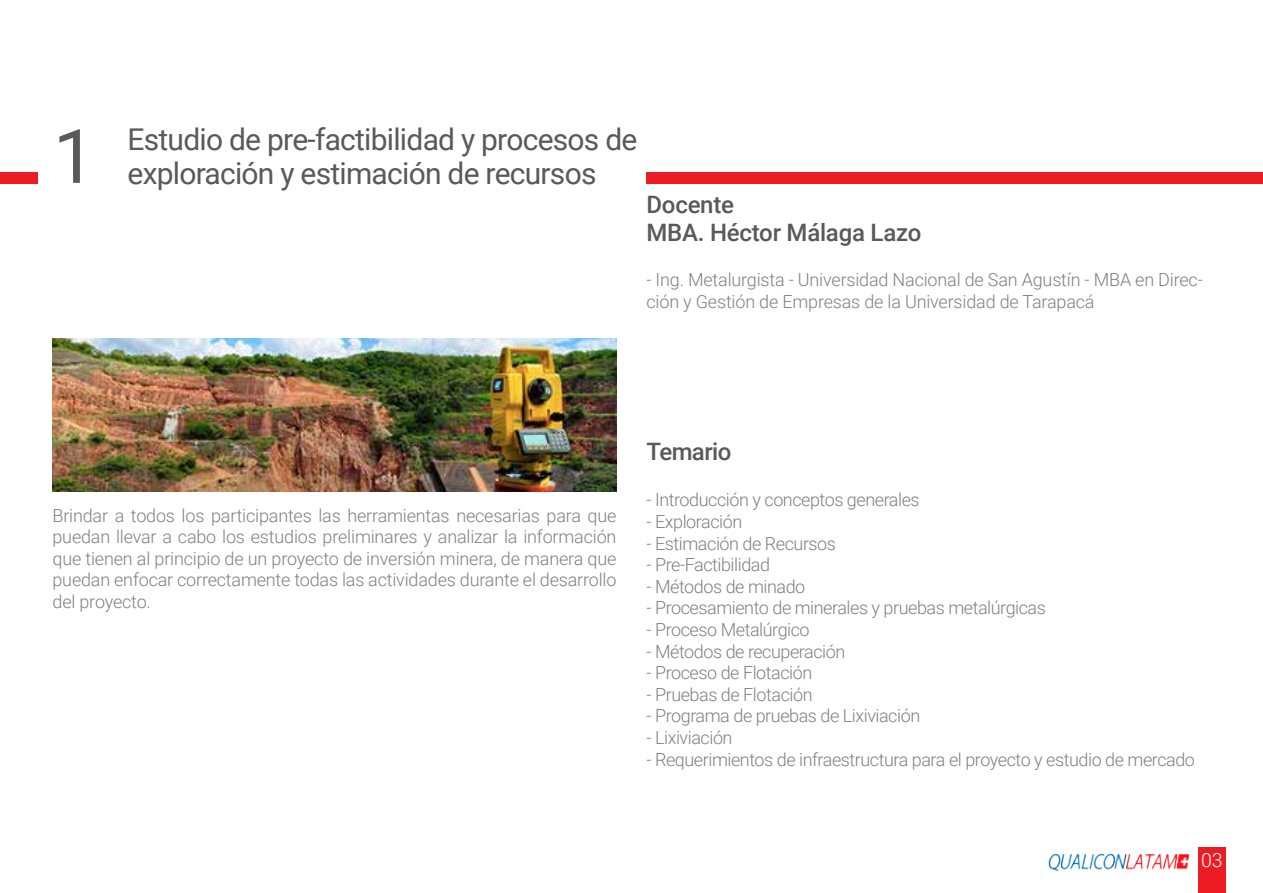
<style>
.page{position:relative;width:1263px;height:893px;background:#fff}
.page>*{position:absolute;margin:0;border:0;box-sizing:border-box;transform-origin:0 0}
.t1{font:75px "Roboto";color:#59595b}
.t2{font:30px "Roboto";letter-spacing:-.025em;color:#59595b}
.t3{font:500 24px/28.8px "Roboto";letter-spacing:-.01em;color:#59595b}
.t4{font:300 19.5px "Roboto";color:#fff}
.t5{font:300 18px/21.6px "Roboto";letter-spacing:-.025em;color:#808083;text-align:justify}
</style>
<div class="page">
<div style="left:1198px;top:848px;width:27px;height:45px;background:#eb1c24"></div>
<img style="left:1048px;top:853px;width:142px;height:18px">
<img style="left:52px;top:338px;width:564px;height:153px">
<div style="left:0;top:172px;width:38px;height:11px;background:#eb1c24"></div>
<div style="left:646px;top:172px;width:617px;height:11px;background:#eb1c24"></div>
<h1 class="t1" style="left:53px;top:104px;width:44px">1</h1>
<h2 class="t2" style="left:128px;top:119px;width:511px">Estudio de pre-factibilidad y procesos de</h2>
<h2 class="t2" style="left:128px;top:152px;width:470px">exploración y estimación de recursos</h2>
<h3 class="t3" style="left:646px;top:189px;width:276px">Docente<br>MBA. Héctor Málaga Lazo</h3>
<p class="t5" style="left:646px;top:268px;width:558px">- Ing. Metalurgista - Universidad Nacional de San Agustín - MBA en Direc&shy;ción y Gestión de Empresas de la Universidad de Tarapacá</p>
<p class="t5" style="left:52px;top:504px;width:565px">Brindar a todos los participantes las herramientas necesarias para que puedan llevar a cabo los estudios preliminares y analizar la información que tienen al principio de un proyecto de inversión minera, de manera que puedan enfocar correctamente todas las actividades durante el desarrollo del proyecto.</p>
<h3 class="t3" style="left:646px;top:436px;width:86px">Temario</h3>
<p class="t5" style="left:646px;top:488px;width:275px">- Introducción y conceptos generales</p>
<p class="t5" style="left:646px;top:510px;width:97px">- Exploración</p>
<p class="t5" style="left:646px;top:532px;width:191px">- Estimación de Recursos</p>
<p class="t5" style="left:646px;top:553px;width:125px">- Pre-Factibilidad</p>
<p class="t5" style="left:646px;top:575px;width:160px">- Métodos de minado</p>
<p class="t5" style="left:646px;top:596px;width:401px">- Procesamiento de minerales y pruebas metalúrgicas</p>
<p class="t5" style="left:646px;top:618px;width:165px">- Proceso Metalúrgico</p>
<p class="t5" style="left:646px;top:640px;width:200px">- Métodos de recuperación</p>
<p class="t5" style="left:646px;top:661px;width:167px">- Proceso de Flotación</p>
<p class="t5" style="left:646px;top:683px;width:168px">- Pruebas de Flotación</p>
<p class="t5" style="left:646px;top:704px;width:275px">- Programa de pruebas de Lixiviación</p>
<p class="t5" style="left:646px;top:726px;width:88px">- Lixiviación</p>
<p class="t5" style="left:646px;top:748px;width:550px">- Requerimientos de infraestructura para el proyecto y estudio de mercado</p>
<p class="t4" style="left:1201px;top:847px;width:23px">03</p>
</div>
